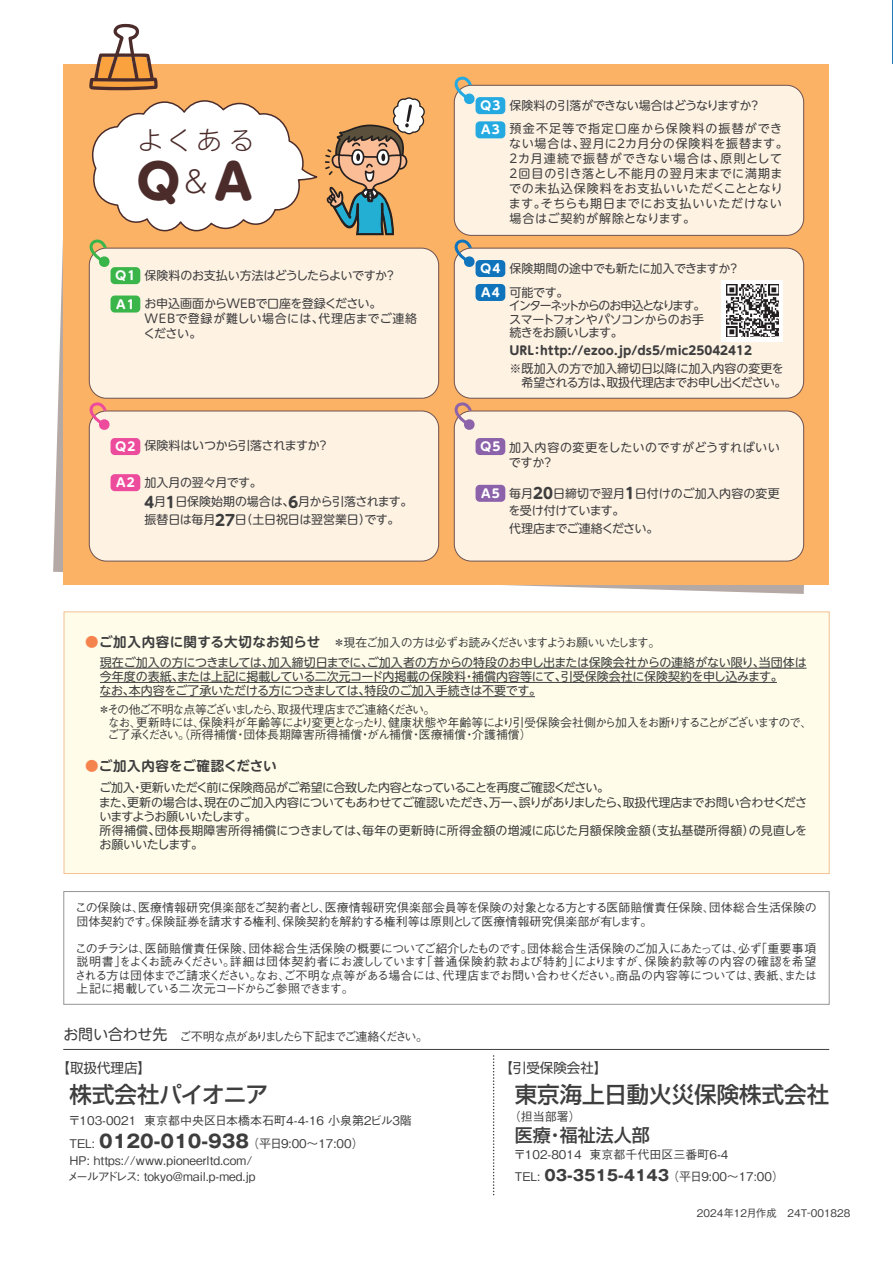
<style>
.page{position:relative;width:893px;height:1263px;background:#fff}
.page>*{position:absolute;margin:0;border:0;box-sizing:border-box;transform-origin:0 0}
.t1{font:800 48px "UD Shin M Go Pro";color:#4b2c2b}
.t2{font:300 25.5px "UD Shin M Go Pro";color:#4b2c2b}
.t3{font:500 22.5px "Shin Go Pro";color:#3e3e3f}
.t4{font:500 18px "Shin Go Pro";color:#3e3e3f}
.t5{font:700 13.5px "UD Shin M Go Pro De";letter-spacing:.025em;color:#3e3e3f}
.t6{font:13.5px "Shin Go Pro";color:#3e3e3f}
.t7{font:12px/14.2px "UD Shin M Go Pro";letter-spacing:-.01em;color:#3e3e3f}
.t8{font:500 12px/13.5px "Gothic BBB Pro";color:#3e3e3f}
.t9{font:500 12px/13.5px "Gothic BBB Pro";letter-spacing:-.02em;color:#3e3e3f;text-align:justify}
.t10{font:500 12px/12.8px "Gothic BBB Pro";letter-spacing:-.075em;color:#3e3e3f}
.t11{font:12px/15px "UD Shin M Go Pro";letter-spacing:.06em;color:#3e3e3f}
.t12{font:12px/22.8px "UD Shin M Go Pro";letter-spacing:.015em;color:#3e3e3f}
.t13{font:700 12px "UD Shin M Go Pro";color:#3e3e3f}
.t14{font:500 12px "Gothic BBB Pro";letter-spacing:-.145em;color:#3e3e3f}
.t15{font:500 12px "Gothic BBB Pro";letter-spacing:-.105em;color:#3e3e3f}
.t16{font:12px/15px "UD Shin M Go Pro";letter-spacing:.03em;color:#3e3e3f}
.t17{font:12px "UD Shin M Go Pro";letter-spacing:-.03em;color:#3e3e3f}
.t18{font:12px "UD Shin Go Pro";letter-spacing:-.02em;color:#3e3e3f}
.t19{font:12px "UD Shin M Go Pro";letter-spacing:-.065em;color:#3e3e3f}
.t20{font:700 12px/24.3px "UD Shin M Go Pro";letter-spacing:.1em;color:#fff}
.t21{font:500 10.5px "Gothic BBB Pro";color:#3e3e3f}
.s1{font-weight:300;font-size:30px}
.s2{font-weight:700;color:#fff}
.s3{font-family:"UD Shin M Go Pro";font-weight:700;color:#fff}
.s4{font-weight:700;font-size:15px}
.s5{color:#f5834e}
.s6{font-family:"UD Shin M Go Pro";font-weight:400;font-size:15px}
.s7{font-family:"Gothic MB101 Pro";font-weight:700;font-size:18px}
.s8{font-family:"Gothic MB101 Pro";font-weight:700;font-size:15px}
</style>
<div class="page">
<svg style="left:53px;top:68px;width:751px;height:526px"></svg>
<div style="left:64px;top:64px;width:765px;height:521px;background:#fbb264"></div>
<svg style="left:89px;top:24px;width:69px;height:66px"></svg>
<hr style="left:63px;top:1049px;width:766px;height:1px;background:#3e3e3f">
<svg style="left:493px;top:1056px;width:1px;height:139px"></svg>
<div style="left:63px;top:891px;width:766px;height:113px;border:1px solid #939598"></div>
<div style="left:64px;top:612px;width:765px;height:261px;background:#fffde9"></div>
<div style="left:64px;top:611px;width:766px;height:263px;border:1px solid #f4c193"></div>
<hr style="left:100px;top:668px;width:706px;height:1px;background:#3e3e3f">
<hr style="left:100px;top:682px;width:677px;height:1px;background:#3e3e3f">
<hr style="left:100px;top:696px;width:435px;height:1px;background:#3e3e3f">
<svg style="left:92px;top:100px;width:226px;height:132px"></svg>
<svg style="left:325px;top:97px;width:100px;height:138px"></svg>
<div style="left:454px;top:85px;width:350px;height:150px;background:#fef2e3;border-radius:17px"></div>
<div style="left:454px;top:85px;width:350px;height:151px;border:1px solid #6f5250;border-radius:17px"></div>
<div style="left:89px;top:248px;width:350px;height:150px;background:#fef2e3;border-radius:17px"></div>
<div style="left:89px;top:248px;width:350px;height:151px;border:1px solid #6f5250;border-radius:17px"></div>
<div style="left:454px;top:248px;width:350px;height:150px;background:#fef2e3;border-radius:17px"></div>
<div style="left:454px;top:248px;width:350px;height:151px;border:1px solid #6f5250;border-radius:17px"></div>
<div style="left:89px;top:411px;width:350px;height:150px;background:#fef2e3;border-radius:17px"></div>
<div style="left:89px;top:411px;width:350px;height:150px;border:1px solid #6f5250;border-radius:17px"></div>
<div style="left:454px;top:411px;width:350px;height:150px;background:#fef2e3;border-radius:17px"></div>
<div style="left:454px;top:411px;width:350px;height:150px;border:1px solid #6f5250;border-radius:17px"></div>
<svg style="left:88px;top:239px;width:22px;height:29px"></svg>
<svg style="left:453px;top:76px;width:22px;height:29px"></svg>
<svg style="left:453px;top:239px;width:22px;height:29px"></svg>
<svg style="left:453px;top:402px;width:22px;height:28px"></svg>
<svg style="left:88px;top:402px;width:22px;height:28px"></svg>
<div style="left:476px;top:97px;width:29px;height:17px;background:#24aae1;border-radius:4px"></div>
<div style="left:476px;top:121px;width:29px;height:17px;background:#24aae1;border-radius:4px"></div>
<div style="left:476px;top:438px;width:29px;height:17px;background:#8c62aa;border-radius:4px"></div>
<div style="left:476px;top:485px;width:29px;height:17px;background:#8c62aa;border-radius:4px"></div>
<div style="left:111px;top:267px;width:29px;height:17px;background:#3ab54a;border-radius:4px"></div>
<div style="left:111px;top:295px;width:29px;height:18px;background:#3ab54a;border-radius:4px"></div>
<div style="left:111px;top:438px;width:29px;height:17px;background:#ed4c9c;border-radius:4px"></div>
<div style="left:111px;top:474px;width:29px;height:17px;background:#ed4c9c;border-radius:4px"></div>
<div style="left:476px;top:260px;width:29px;height:17px;background:#1074bc;border-radius:4px"></div>
<div style="left:476px;top:284px;width:29px;height:17px;background:#1074bc;border-radius:4px"></div>
<div style="left:722px;top:280px;width:61px;height:61px;background:#fff"></div>
<img style="left:726px;top:284px;width:53px;height:53px">
<h2 class="t2" style="left:138px;top:120px;width:118px">よくある</h2>
<h1 class="t1" style="left:135px;top:142px;width:124px">Ｑ<span class="s1">＆</span>Ａ</h1>
<p class="t17" style="left:115px;top:265px;width:283px"><span class="s2">Ｑ1</span> 保険料のお支払い方法はどうしたらよいですか？</p>
<p class="t20" style="left:116px;top:291px;width:20px">A1</p>
<p class="t7" style="left:144px;top:295px;width:275px;line-height:15px">お申込画面からWEBで口座を登録ください。<br>WEBで登録が難しい場合には、代理店までご連絡ください。</p>
<p class="t18" style="left:115px;top:436px;width:216px"><span class="s3">Ｑ2</span> 保険料はいつから引落されますか？</p>
<p class="t7" style="left:142px;top:472px;width:272px;line-height:19.5px">加入月の翌々月です。<br><span class="s4">４</span>月<span class="s4">１</span>日保険始期の場合は、<span class="s4">６</span>月から引落されます。</p>
<p class="t7" style="left:145px;top:512px;width:256px">振替日は毎月<span class="s4">27</span>日（土日祝日は翌営業日）です。</p>
<p class="t20" style="left:116px;top:470px;width:20px">A2</p>
<p class="t20" style="left:480px;top:93px;width:22px">Ｑ3<br>A3</p>
<p class="t12" style="left:510px;top:94px;width:274px">保険料の引落ができない場合はどうなりますか？<br>預金不足等で指定口座から保険料の振替ができ</p>
<p class="t11" style="left:509px;top:136px;width:280px">ない場合は、翌月に２カ月分の保険料を振替ます。<br>2カ月連続で振替ができない場合は、原則として<br>2回目の引き落とし不能月の翌月末までに満期までの未払込保険料をお支払いいただくこととなります。そちらも期日までにお支払いいただけない場合はご契約が解除となります。</p>
<p class="t7" style="left:480px;top:257px;width:261px;line-height:23.2px"><span class="s2">Ｑ4</span> 保険期間の途中でも新たに加入できますか？<br><span class="s2">A4</span> 可能です。</p>
<p class="t7" style="left:509px;top:298px;width:198px;line-height:13.5px;text-align:justify">インターネットからのお申込となります。スマートフォンやパソコンからのお手続きをお願いします。</p>
<p class="t13" style="left:510px;top:341px;width:244px">URL：http://ezoo.jp/ds5/mic25042412</p>
<p class="t7" style="left:510px;top:361px;width:278px;line-height:13.5px;text-align:right">※既加入の方で加入締切日以降に加入内容の変更を希望される方は、取扱代理店までお申し出ください。</p>
<p class="t20" style="left:480px;top:434px;width:22px">Ｑ5</p>
<p class="t20" style="left:481px;top:480px;width:20px">A5</p>
<p class="t16" style="left:509px;top:439px;width:272px">加入内容の変更をしたいのですがどうすればいいですか？</p>
<p class="t7" style="left:508px;top:485px;width:273px;line-height:16.5px">毎月<span class="s4">20</span>日締切で翌月<span class="s4">１</span>日付けのご加入内容の変更を受け付けています。</p>
<p class="t19" style="left:509px;top:518px;width:151px">代理店までご連絡ください。</p>
<p class="t5" style="left:85px;top:631px;width:237px"><span class="s5">●</span>ご加入内容に関する大切なお知らせ</p>
<p class="t15" style="left:333px;top:633px;width:329px">＊現在ご加入の方は必ずお読みくださいますようお願いいたします。</p>
<p class="t7" style="left:100px;top:655px;width:709px">現在ご加入の方につきましては、加入締切日までに、ご加入者の方からの特段のお申し出または保険会社からの連絡がない限り、当団体は今年度の表紙、または上記に掲載している二次元コード内掲載の保険料・補償内容等にて、引受保険会社に保険契約を申し込みます。<br>なお、本内容をご了承いただける方につきましては、特段のご加入手続きは不要です。</p>
<p class="t10" style="left:108px;top:701px;width:706px;text-indent:-9px">＊その他ご不明な点等ございましたら、取扱代理店までご連絡ください。<br>なお、更新時には、保険料が年齢等により変更となったり、健康状態や年齢等により引受保険会社側から加入をお断りすることがございますので、ご了承ください。（所得補償・団体長期障害所得補償・がん補償・医療補償・介護補償）</p>
<p class="t5" style="left:85px;top:755px;width:193px"><span class="s5">●</span>ご加入内容をご確認ください</p>
<p class="t7" style="left:99px;top:780px;width:710px">ご加入・更新いただく前に保険商品がご希望に合致した内容となっていることを再度ご確認ください。<br>また、更新の場合は、現在のご加入内容についてもあわせてご確認いただき、万一、誤りがありましたら、取扱代理店までお問い合わせくださいますようお願いいたします。<br>所得補償、団体長期障害所得補償につきましては、毎年の更新時に所得金額の増減に応じた月額保険金額（支払基礎所得額）の見直しをお願いいたします。</p>
<p class="t8" style="left:75px;top:899px;width:743px">この保険は、医療情報研究倶楽部をご契約者とし、医療情報研究倶楽部会員等を保険の対象となる方とする医師賠償責任保険、団体総合生活保険の団体契約です。保険証券を請求する権利、保険契約を解約する権利等は原則として医療情報研究倶楽部が有します。</p>
<p class="t9" style="left:75px;top:940px;width:744px">このチラシは、医師賠償責任保険、団体総合生活保険の概要についてご紹介したものです。団体総合生活保険のご加入にあたっては、必ず「重要事項説明書」をよくお読みください。詳細は団体契約者にお渡ししています「普通保険約款および特約」によりますが、保険約款等の内容の確認を希望される方は団体までご請求ください。なお、ご不明な点等がある場合には、代理店までお問い合わせください。商品の内容等については、表紙、または上記に掲載している二次元コードからご参照できます。</p>
<p class="t14" style="left:64px;top:1026px;width:366px"><span class="s6">お問い合わせ先</span> ご不明な点がありましたら下記までご連絡ください。</p>
<p class="t6" style="left:57px;top:1056px;width:96px">【取扱代理店】</p>
<h3 class="t3" style="left:69px;top:1075px;width:200px">株式会社パイオニア</h3>
<p class="t8" style="left:69px;top:1107px;width:345px;line-height:23.5px">〒103-0021 東京都中央区日本橋本石町4-4-16 小泉第２ビル3階<br>TEL: <span class="s7">0120-010-938</span> （平日9:00～17:00）</p>
<p class="t8" style="left:67px;top:1151px;width:190px;line-height:15.9px">HP: https://www.pioneerltd.com/メールアドレス: tokyo@mail.p-med.jp</p>
<p class="t6" style="left:499px;top:1056px;width:109px">【引受保険会社】</p>
<h3 class="t3" style="left:515px;top:1075px;width:316px">東京海上日動火災保険株式会社</h3>
<h3 class="t4" style="left:515px;top:1121px;width:136px">医療・福祉法人部</h3>
<p class="t8" style="left:514px;top:1146px;width:216px">〒102-8014 東京都千代田区三番町6-4</p>
<p class="t9" style="left:509px;top:1109px;width:73px">（担当部署）</p>
<p class="t8" style="left:515px;top:1168px;width:271px">TEL: <span class="s8">03-3515-4143</span> （平日9:00～17:00）</p>
<p class="t21" style="left:697px;top:1204px;width:155px">2024年12月作成 24T-001828</p>
</div>
